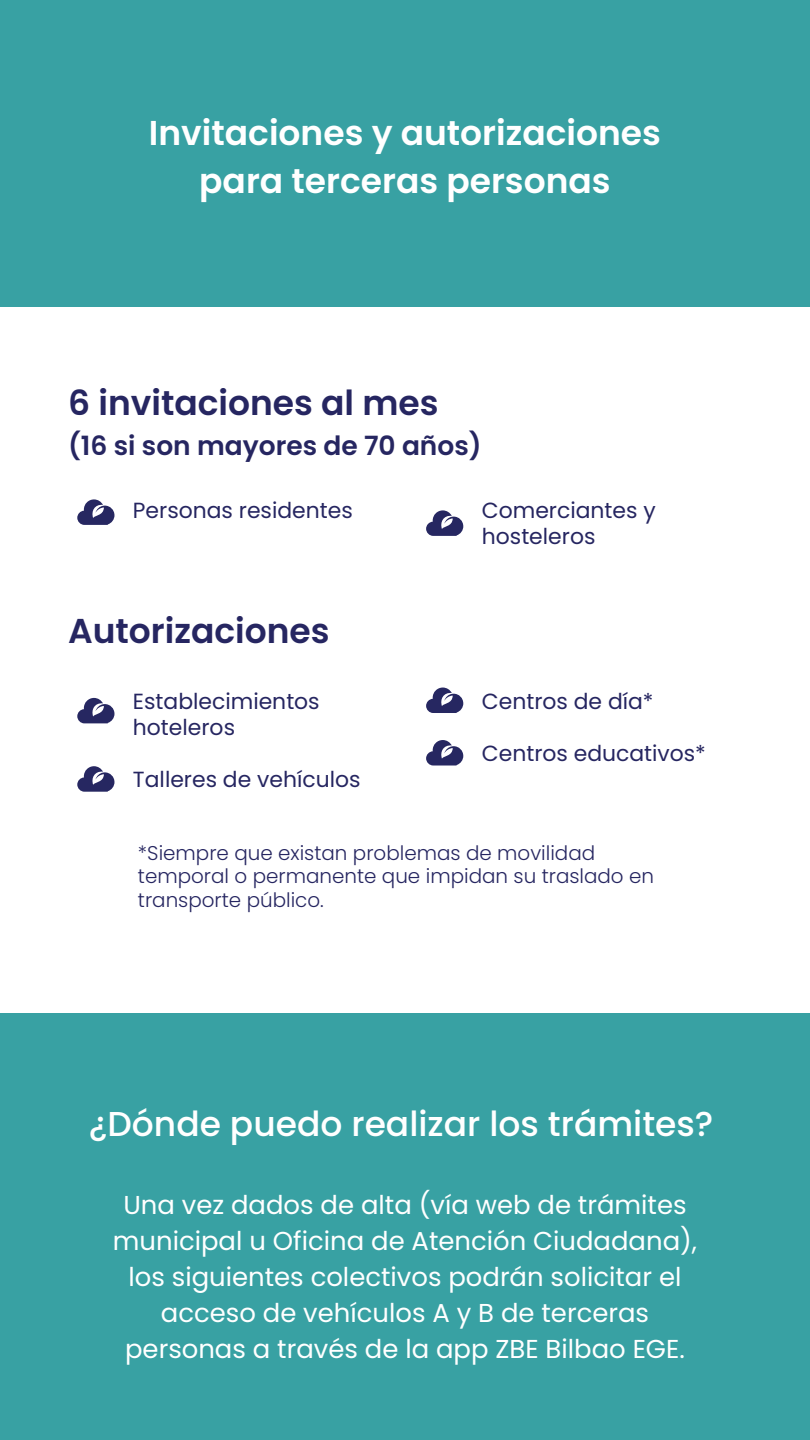
<style>
.page{position:relative;width:810px;height:1440px;background:#fff}
.page>*{position:absolute;margin:0;border:0;box-sizing:border-box;transform-origin:0 0}
.t1{font:600 34.5px/48px "Poppins";color:#fff;text-align:center}
.t2{font:600 34.5px "Poppins";color:#262661}
.t3{font:500 34.5px "Poppins";color:#fff}
.t4{font:600 26.5px "Poppins";color:#262661}
.t5{font:25.9px/36px "Poppins";color:#fff;text-align:center}
.t6{font:21.9px/26.2px "Poppins";color:#262661}
.t7{font:300 19.9px/23.2px "Poppins";color:#262661}
</style>
<div class="page">
<div style="left:0;top:0;width:810px;height:306px;background:#38a1a3"></div>
<div style="left:0;top:1013px;width:810px;height:427px;background:#38a1a3"></div>
<svg style="left:77px;top:499px;width:37px;height:26px"></svg>
<svg style="left:426px;top:510px;width:37px;height:26px"></svg>
<svg style="left:77px;top:698px;width:37px;height:25px"></svg>
<svg style="left:426px;top:688px;width:37px;height:25px"></svg>
<svg style="left:426px;top:740px;width:37px;height:26px"></svg>
<svg style="left:77px;top:766px;width:37px;height:26px"></svg>
<h1 class="t1" style="left:149px;top:109px;width:514px">Invitaciones y autorizaciones para terceras personas</h1>
<h1 class="t2" style="left:68px;top:383px;width:372px">6 invitaciones al mes</h1>
<p class="t4" style="left:68px;top:430px;width:415px">(16 si son mayores de 70 años)</p>
<p class="t6" style="left:133px;top:497px;width:221px">Personas residentes</p>
<p class="t6" style="left:482px;top:497px;width:175px">Comerciantes y hosteleros</p>
<h1 class="t2" style="left:68px;top:611px;width:263px">Autorizaciones</h1>
<p class="t6" style="left:133px;top:688px;width:188px">Establecimientos hoteleros</p>
<p class="t6" style="left:133px;top:767px;width:229px">Talleres de vehículos</p>
<p class="t6" style="left:482px;top:688px;width:173px">Centros de día*</p>
<p class="t6" style="left:482px;top:740px;width:226px">Centros educativos*</p>
<p class="t7" style="left:138px;top:842px;width:518px">*Siempre que existan problemas de movilidad temporal o permanente que impidan su traslado en transporte público.</p>
<h1 class="t3" style="left:89px;top:1104px;width:626px">¿Dónde puedo realizar los trámites?</h1>
<p class="t5" style="left:113px;top:1187px;width:586px">Una vez dados de alta (vía web de trámites municipal u Oficina de Atención Ciudadana), los siguientes colectivos podrán solicitar el acceso de vehículos A y B de terceras personas a través de la app ZBE Bilbao EGE.</p>
</div>
